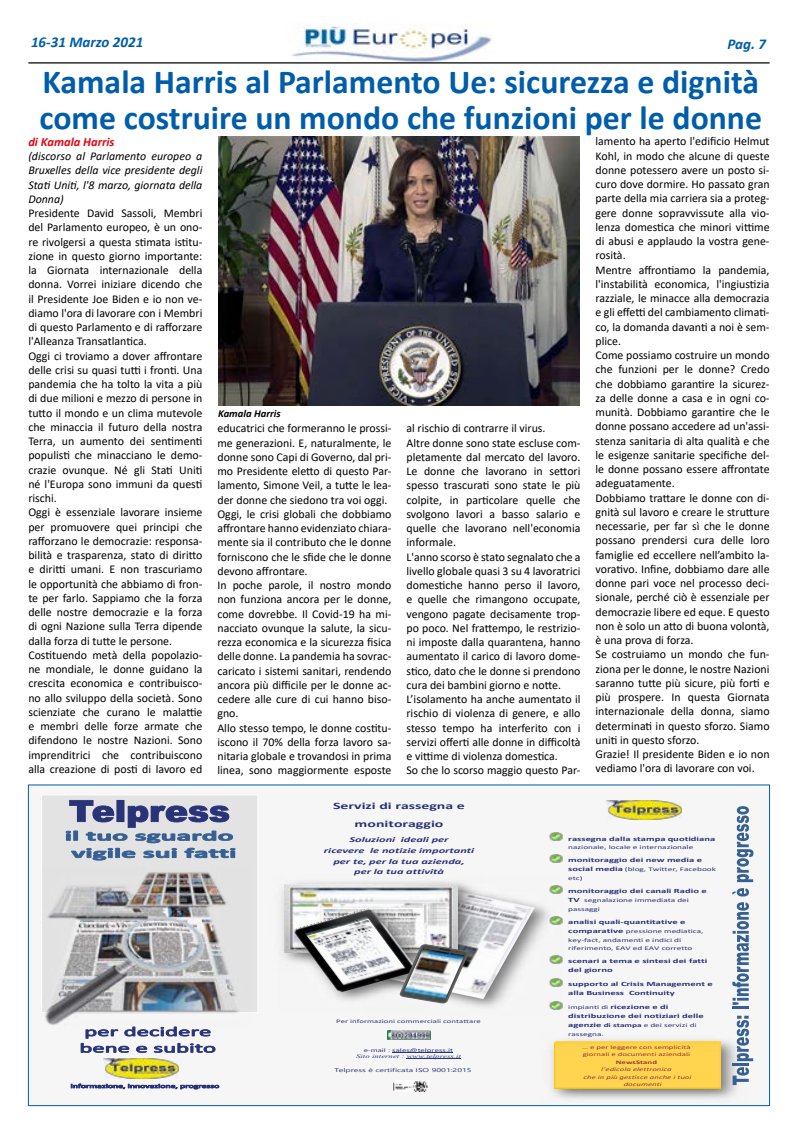
<style>
.page{position:relative;width:798px;height:1134px;background:#fff}
.page>*{position:absolute;margin:0;border:0;box-sizing:border-box;transform-origin:0 0}
.t1{font:700 33.75px/36.2px "Calibri";color:#005da9}
.t2{font:italic 700 15px "Calibri";color:#005da9}
.t3{font:italic 700 12.5px "Calibri";color:#e30613}
.t4{font:11.88px/14.2px "Calibri";color:#000}
.t5{font:italic 11.88px/14.2px "Calibri";color:#000;text-align:justify}
.t6{font:italic 700 10.62px "Calibri";color:#000}
.t7{font:700 9.75px/17.9px "Calibri";color:#293377;text-align:center;scale:1.63 1}
.t8{font:italic 700 7.62px/10.6px "Calibri";color:#293377;text-align:center;scale:1.63 1}
.t9{font:700 6.5px/9px "Calibri";color:#293377;scale:1.63 1}
.t10{font:5.75px/8.4px "Calibri";color:#293377;scale:1.63 1}
.t11{font:5.38px "Calibri";color:#293377;scale:1.63 1}
.t12{font:italic 5.38px "Calibri";letter-spacing:.005em;color:#953634;scale:1.63 1}
.t13{font:5.38px/7.6px "Calibri";color:#953634;scale:1.63 1}
.t14{font:5.38px "Segoe UI Historic";color:#293377;scale:1.63 1}
.t15{font:italic 5.38px "Times New Roman";color:#293377;scale:1.63 1}
.t16{font:700 5.38px "Calibri";color:#953634;scale:1.63 1}
.s1{font-weight:700;font-size:6.5px}
.s2{font-weight:400;font-size:5.75px}
.s3{font-weight:700}
</style>
<div class="page">
<img style="left:291px;top:24px;width:201px;height:38px">
<hr style="left:28px;top:62px;width:741px;height:2px;background:#000">
<div style="left:41px;top:795px;width:217px;height:217px;background:#e3e3e3"></div>
<div style="left:41px;top:795px;width:217px;height:218px;border:1px solid #fff"></div>
<img style="left:540px;top:1033px;width:207px;height:70px">
<img style="left:554px;top:1042px;width:165px;height:47px">
<img style="left:103px;top:1059px;width:75px;height:19px">
<img style="left:41px;top:867px;width:209px;height:158px">
<img style="left:393px;top:1080px;width:35px;height:11px">
<svg style="left:732px;top:1067px;width:16px;height:18px"></svg>
<hr style="left:732px;top:1063px;width:16px;height:3px;background:#366092">
<svg style="left:736px;top:1016px;width:16px;height:45px"></svg>
<hr style="left:732px;top:1006px;width:16px;height:3px;background:#366092">
<svg style="left:732px;top:902px;width:16px;height:103px"></svg>
<svg style="left:732px;top:888px;width:16px;height:8px"></svg>
<svg style="left:736px;top:806px;width:17px;height:76px"></svg>
<hr style="left:392px;top:1052px;width:61px;height:1px;background:#293377">
<hr style="left:406px;top:1059px;width:55px;height:1px;background:#293377">
<img style="left:387px;top:1031px;width:43px;height:9px">
<img style="left:450px;top:877px;width:112px;height:134px">
<img style="left:470px;top:885px;width:64px;height:114px">
<svg style="left:549px;top:833px;width:13px;height:7px"></svg>
<svg style="left:549px;top:855px;width:13px;height:7px"></svg>
<svg style="left:549px;top:886px;width:13px;height:7px"></svg>
<svg style="left:549px;top:917px;width:13px;height:7px"></svg>
<svg style="left:549px;top:955px;width:13px;height:8px"></svg>
<svg style="left:549px;top:978px;width:13px;height:8px"></svg>
<svg style="left:549px;top:1001px;width:13px;height:8px"></svg>
<img style="left:271px;top:876px;width:213px;height:93px">
<img style="left:285px;top:884px;width:172px;height:58px">
<svg style="left:65px;top:800px;width:170px;height:61px"></svg>
<svg style="left:80px;top:1026px;width:135px;height:27px"></svg>
<img style="left:278px;top:899px;width:167px;height:111px">
<img style="left:292px;top:907px;width:126px;height:86px">
<svg style="left:70px;top:1083px;width:149px;height:7px"></svg>
<img style="left:398px;top:942px;width:72px;height:62px">
<img style="left:606px;top:800px;width:75px;height:20px">
<img style="left:218px;top:136px;width:361px;height:269px">
<p class="t2" style="left:31px;top:31px;width:114px">16-31 Marzo 2021</p>
<p class="t2" style="left:727px;top:33px;width:40px">Pag. 7</p>
<h1 class="t1" style="left:39px;top:63px;width:723px">Kamala Harris al Parlamento Ue: sicurezza e dignità come costruire un mondo che funzioni per le donne</h1>
<p class="t4" style="left:595px;top:134px;width:175px">lamento ha aperto l'edificio Helmut Kohl, in modo che alcune di queste donne potessero avere un posto si&shy;curo dove dormire. Ho passato gran parte della mia carriera sia a proteg&shy;gere donne sopravvissute alla vio&shy;lenza domestica che minori vittime di abusi e applaudo la vostra gene&shy;rosità.<br>Mentre affrontiamo la pandemia, l'instabilità economica, l'ingiustizia razziale, le minacce alla democrazia e gli effetti del cambiamento climati&shy;co, la domanda davanti a noi è sem&shy;plice.<br>Come possiamo costruire un mondo che funzioni per le donne? Credo che dobbiamo garantire la sicurez&shy;za delle donne a casa e in ogni co&shy;munità. Dobbiamo garantire che le donne possano accedere ad un'assi&shy;stenza sanitaria di alta qualità e che le esigenze sanitarie specifiche del&shy;le donne possano essere affrontate adeguatamente.<br>Dobbiamo trattare le donne con di&shy;gnità sul lavoro e creare le strutture necessarie, per far sì che le donne possano prendersi cura delle loro famiglie ed eccellere nell’ambito la&shy;vorativo. Infine, dobbiamo dare alle donne pari voce nel processo deci&shy;sionale, perché ciò è essenziale per democrazie libere ed eque. E questo non è solo un atto di buona volontà, è una prova di forza.<br>Se costruiamo un mondo che fun&shy;ziona per le donne, le nostre Nazioni saranno tutte più sicure, più forti e più prospere. In questa Giornata internazionale della donna, siamo determinati in questo sforzo. Siamo uniti in questo sforzo.<br>Grazie! Il presidente Biden e io non vediamo l'ora di lavorare con voi.</p>
<p class="t3" style="left:28px;top:133px;width:88px">di Kamala Harris</p>
<p class="t5" style="left:28px;top:148px;width:175px">(discorso al Parlamento europeo a Bruxelles della vice presidente degli Stati Uniti, l'8 marzo, giornata della Donna)</p>
<p class="t4" style="left:28px;top:206px;width:175px">Presidente David Sassoli, Membri del Parlamento europeo, è un ono&shy;re rivolgersi a questa stimata istitu&shy;zione in questo giorno importante: la Giornata internazionale della donna. Vorrei iniziare dicendo che il Presidente Joe Biden e io non ve&shy;diamo l'ora di lavorare con i Membri di questo Parlamento e di rafforzare l'Alleanza Transatlantica.<br>Oggi ci troviamo a dover affrontare delle crisi su quasi tutti i fronti. Una pandemia che ha tolto la vita a più di due milioni e mezzo di persone in tutto il mondo e un clima mutevole che minaccia il futuro della nostra Terra, un aumento dei sentimenti populisti che minacciano le demo&shy;crazie ovunque. Né gli Stati Uniti né l'Europa sono immuni da questi rischi.<br>Oggi è essenziale lavorare insieme per promuovere quei principi che rafforzano le democrazie: responsa&shy;bilità e trasparenza, stato di diritto e diritti umani. E non trascuriamo le opportunità che abbiamo di fron&shy;te per farlo. Sappiamo che la forza delle nostre democrazie e la forza di ogni Nazione sulla Terra dipende dalla forza di tutte le persone.<br>Costituendo metà della popolazio&shy;ne mondiale, le donne guidano la crescita economica e contribuisco&shy;no allo sviluppo della società. Sono scienziate che curano le malattie e membri delle forze armate che difendono le nostre Nazioni. Sono imprenditrici che contribuiscono alla creazione di posti di lavoro ed</p>
<p class="t6" style="left:218px;top:406px;width:64px">Kamala Harris</p>
<p class="t4" style="left:217px;top:421px;width:175px">educatrici che formeranno le prossi&shy;me generazioni. E, naturalmente, le donne sono Capi di Governo, dal pri&shy;mo Presidente eletto di questo Par&shy;lamento, Simone Veil, a tutte le lea&shy;der donne che siedono tra voi oggi.<br>Oggi, le crisi globali che dobbiamo affrontare hanno evidenziato chiara&shy;mente sia il contributo che le donne forniscono che le sfide che le donne devono affrontare.<br>In poche parole, il nostro mondo non funziona ancora per le donne, come dovrebbe. Il Covid-19 ha mi&shy;nacciato ovunque la salute, la sicu&shy;rezza economica e la sicurezza fisica delle donne. La pandemia ha sovrac&shy;caricato i sistemi sanitari, rendendo ancora più difficile per le donne ac&shy;cedere alle cure di cui hanno biso&shy;gno.<br>Allo stesso tempo, le donne costitu&shy;iscono il 70% della forza lavoro sa&shy;nitaria globale e trovandosi in prima linea, sono maggiormente esposte</p>
<p class="t4" style="left:406px;top:421px;width:175px">al rischio di contrarre il virus.<br>Altre donne sono state escluse com&shy;pletamente dal mercato del lavoro.<br>Le donne che lavorano in settori spesso trascurati sono state le più colpite, in particolare quelle che svolgono lavori a basso salario e quelle che lavorano nell'economia informale.<br>L'anno scorso è stato segnalato che a livello globale quasi 3 su 4 lavoratrici domestiche hanno perso il lavoro, e quelle che rimangono occupate, vengono pagate decisamente trop&shy;po poco. Nel frattempo, le restrizio&shy;ni imposte dalla quarantena, hanno aumentato il carico di lavoro dome&shy;stico, dato che le donne si prendono cura dei bambini giorno e notte.<br>L’isolamento ha anche aumentato il rischio di violenza di genere, e allo stesso tempo ha interferito con i servizi offerti alle donne in difficoltà e vittime di violenza domestica.<br>So che lo scorso maggio questo Par-</p>
<p class="t7" style="left:333px;top:796px;width:82px">Servizi di rassegna e monitoraggio</p>
<p class="t8" style="left:324px;top:834px;width:94px">Soluzioni ideali per<br>ricevere le notizie importanti per te, per la tua azienda,<br>per la tua attività</p>
<p class="t9" style="left:568px;top:834px;width:92px">rassegna dalla stampa quotidiana</p>
<p class="t10" style="left:568px;top:843px;width:78px">nazionale, locale e internazionale</p>
<p class="t9" style="left:568px;top:856px;width:84px">monitoraggio dei new media e</p>
<p class="t10" style="left:568px;top:865px;width:92px"><span class="s1">social media</span> (blog, Twitter, Facebook etc)</p>
<p class="t9" style="left:568px;top:886px;width:86px">monitoraggio dei canali Radio e</p>
<p class="t10" style="left:568px;top:896px;width:76px"><span class="s1">TV</span> segnalazione immediata dei passaggi</p>
<p class="t9" style="left:568px;top:917px;width:73px">analisi quali-quantitative e</p>
<p class="t10" style="left:568px;top:927px;width:84px"><span class="s1">comparative</span> pressione mediatica, key-fact, andamenti e indici di riferimento, EAV ed EAV corretto</p>
<p class="t9" style="left:568px;top:956px;width:87px">scenari a tema e sintesi dei fatti del giorno</p>
<p class="t9" style="left:568px;top:979px;width:90px">supporto al Crisis Management e alla Business Continuity</p>
<p class="t9" style="left:568px;top:1002px;width:85px"><span class="s2">impianti di</span> ricezione e di distribuzione dei notiziari delle</p>
<p class="t10" style="left:568px;top:1021px;width:80px"><span class="s1">agenzie</span> <span class="s3">di stampa</span> e dei servizi di rassegna.</p>
<p class="t13" style="left:582px;top:1043px;width:68px">… e per leggere con semplicità giornali e documenti aziendali</p>
<p class="t16" style="left:615px;top:1058px;width:27px">NewsStand</p>
<p class="t12" style="left:601px;top:1066px;width:45px">l’edicola elettronica</p>
<p class="t12" style="left:583px;top:1073px;width:68px">che in più gestisce anche i tuoi</p>
<p class="t12" style="left:623px;top:1081px;width:25px">documenti</p>
<p class="t11" style="left:336px;top:1017px;width:90px">Per informazioni commerciali contattare</p>
<p class="t11" style="left:363px;top:1046px;width:56px">e-mail : sales@telpress.it</p>
<p class="t15" style="left:356px;top:1053px;width:66px">Sito internet : www.telpress.it</p>
<p class="t14" style="left:334px;top:1067px;width:86px">Telpress è certificata ISO 9001:2015</p>
</div>
